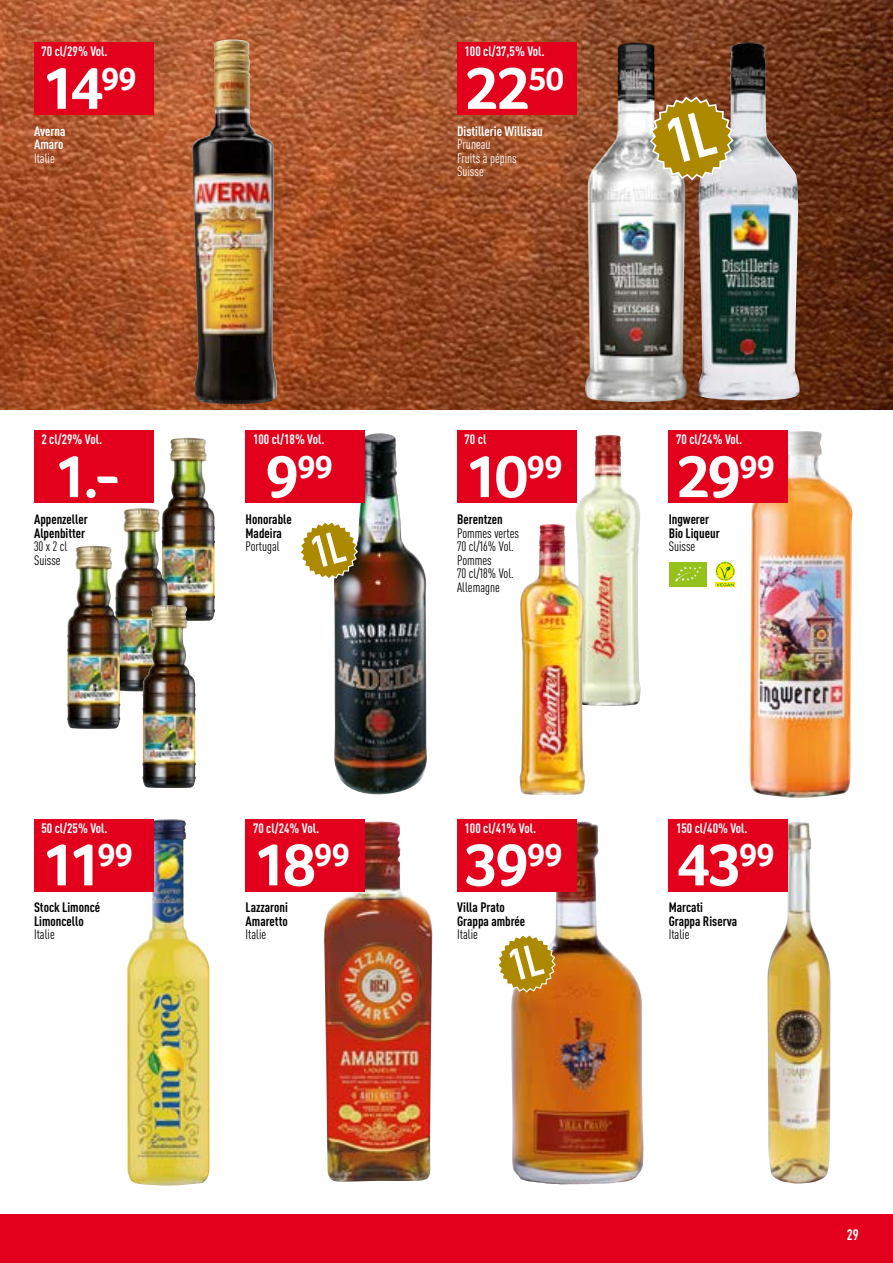
<style>
.page{position:relative;width:893px;height:1263px;background:#fff}
.page>*{position:absolute;margin:0;border:0;box-sizing:border-box;transform-origin:0 0}
.Preis_weiss{font:700 61.5px "Transgourmet";letter-spacing:-.055em;color:#fff}
.Preis_weiss-2{font:700 33.3px "Transgourmet";color:#fff}
.t1{font:700 condensed 15px "DINOT";color:#fff}
.Unit_weiss{font:700 condensed 13.5px/13.5px "DINOT";color:#fff}
.t2{font:700 condensed 13.5px/13.5px "DINOT";color:#000}
.t3{font:condensed 13.5px "DINOT";color:#000}
.t4{font:condensed 13.5px "DINOT";color:#fff}
.s1{font-size:61.5px}
</style>
<div class="page">
<img style="left:0;top:0;width:893px;height:409px">
<div style="left:0;top:1214px;width:893px;height:49px;background:#e3001d"></div>
<img style="left:192px;top:41px;width:81px;height:363px">
<img style="left:585px;top:43px;width:102px;height:360px">
<img style="left:698px;top:43px;width:101px;height:357px">
<img style="left:127px;top:819px;width:82px;height:366px">
<img style="left:323px;top:821px;width:109px;height:361px">
<img style="left:511px;top:821px;width:133px;height:363px">
<img style="left:767px;top:822px;width:64px;height:362px">
<img style="left:334px;top:433px;width:93px;height:362px">
<img style="left:575px;top:435px;width:66px;height:271px">
<img style="left:520px;top:524px;width:65px;height:271px">
<img style="left:749px;top:431px;width:104px;height:367px">
<img style="left:167px;top:438px;width:48px;height:183px">
<img style="left:120px;top:508px;width:48px;height:183px">
<img style="left:67px;top:546px;width:53px;height:183px">
<img style="left:142px;top:605px;width:54px;height:183px">
<div style="left:34px;top:43px;width:119px;height:72px;background:#e3001d"></div>
<div style="left:457px;top:43px;width:119px;height:72px;background:#e3001d"></div>
<div style="left:34px;top:819px;width:119px;height:72px;background:#e3001d"></div>
<div style="left:246px;top:819px;width:119px;height:72px;background:#e3001d"></div>
<div style="left:457px;top:819px;width:119px;height:72px;background:#e3001d"></div>
<div style="left:669px;top:819px;width:119px;height:72px;background:#e3001d"></div>
<div style="left:34px;top:431px;width:119px;height:72px;background:#e3001d"></div>
<div style="left:246px;top:431px;width:119px;height:72px;background:#e3001d"></div>
<div style="left:457px;top:431px;width:119px;height:72px;background:#e3001d"></div>
<div style="left:669px;top:431px;width:119px;height:72px;background:#e3001d"></div>
<div style="left:669px;top:562px;width:38px;height:25px;background:#94c11a"></div>
<svg style="left:675px;top:566px;width:26px;height:16px"></svg>
<svg style="left:715px;top:582px;width:20px;height:5px"></svg>
<svg style="left:715px;top:561px;width:20px;height:20px"></svg>
<svg style="left:716px;top:562px;width:18px;height:24px"></svg>
<svg style="left:649px;top:95px;width:86px;height:86px"></svg>
<svg style="left:499px;top:933px;width:58px;height:60px"></svg>
<svg style="left:301px;top:520px;width:58px;height:60px"></svg>
<p class="Unit_weiss" style="left:41px;top:44px;width:68px">70 cl/29% Vol.</p>
<p class="Unit_weiss" style="left:465px;top:44px;width:82px">100 cl/37,5% Vol.</p>
<p class="Preis_weiss" style="left:42px;top:52px;width:97px">14<sup>99</sup></p>
<p class="Preis_weiss" style="left:465px;top:52px;width:101px">22<sup>50</sup></p>
<p class="Unit_weiss" style="left:34px;top:124px;width:33px">Averna<br>Amaro</p>
<p class="t4" style="left:34px;top:150px;width:22px">Italie</p>
<p class="Unit_weiss" style="left:457px;top:124px;width:87px">Distillerie Willisau</p>
<p class="t4" style="left:457px;top:137px;width:35px">Pruneau</p>
<p class="t4" style="left:457px;top:150px;width:61px">Fruits à pépins</p>
<p class="t4" style="left:457px;top:164px;width:28px">Suisse</p>
<p class="Unit_weiss" style="left:41px;top:433px;width:62px">2 cl/29% Vol.</p>
<p class="Unit_weiss" style="left:253px;top:433px;width:73px">100 cl/18% Vol.</p>
<p class="Unit_weiss" style="left:465px;top:433px;width:23px">70 cl</p>
<p class="Unit_weiss" style="left:676px;top:433px;width:68px">70 cl/24% Vol.</p>
<p class="Preis_weiss" style="left:54px;top:440px;width:69px">1.-</p>
<p class="Preis_weiss-2" style="left:265px;top:447px;width:69px"><span class="s1">9</span>99</p>
<p class="Preis_weiss" style="left:465px;top:440px;width:99px">10<sup>99</sup></p>
<p class="Preis_weiss" style="left:676px;top:440px;width:100px">29<sup>99</sup></p>
<p class="t2" style="left:34px;top:512px;width:55px">Appenzeller<br>Alpenbitter</p>
<p class="t3" style="left:34px;top:538px;width:35px">30 x 2 cl</p>
<p class="t3" style="left:34px;top:552px;width:28px">Suisse</p>
<p class="t2" style="left:246px;top:512px;width:48px">Honorable<br>Madeira</p>
<p class="t3" style="left:246px;top:538px;width:36px">Portugal</p>
<p class="t2" style="left:457px;top:512px;width:47px">Berentzen</p>
<p class="t3" style="left:457px;top:525px;width:64px">Pommes vertes</p>
<p class="t3" style="left:457px;top:538px;width:58px">70 cl/16% Vol.</p>
<p class="t3" style="left:457px;top:552px;width:36px">Pommes</p>
<p class="t3" style="left:457px;top:565px;width:58px">70 cl/18% Vol.</p>
<p class="t3" style="left:457px;top:579px;width:44px">Allemagne</p>
<p class="t2" style="left:669px;top:512px;width:53px">Ingwerer<br>Bio Liqueur</p>
<p class="t3" style="left:669px;top:538px;width:28px">Suisse</p>
<p class="Unit_weiss" style="left:41px;top:821px;width:68px">50 cl/25% Vol.</p>
<p class="Unit_weiss" style="left:253px;top:821px;width:68px">70 cl/24% Vol.</p>
<p class="Unit_weiss" style="left:465px;top:821px;width:73px">100 cl/41% Vol.</p>
<p class="Unit_weiss" style="left:676px;top:821px;width:73px">150 cl/40% Vol.</p>
<p class="Preis_weiss" style="left:42px;top:828px;width:93px">11<sup>99</sup></p>
<p class="Preis_weiss" style="left:253px;top:828px;width:98px">18<sup>99</sup></p>
<p class="Preis_weiss" style="left:465px;top:828px;width:100px">39<sup>99</sup></p>
<p class="Preis_weiss" style="left:676px;top:828px;width:100px">43<sup>99</sup></p>
<p class="t2" style="left:34px;top:900px;width:68px">Stock Limoncé<br>Limoncello</p>
<p class="t3" style="left:34px;top:927px;width:22px">Italie</p>
<p class="t2" style="left:246px;top:900px;width:44px">Lazzaroni<br>Amaretto</p>
<p class="t3" style="left:246px;top:927px;width:22px">Italie</p>
<p class="t2" style="left:457px;top:900px;width:70px">Villa Prato<br>Grappa ambrée</p>
<p class="t3" style="left:457px;top:927px;width:22px">Italie</p>
<p class="t2" style="left:669px;top:900px;width:70px">Marcati<br>Grappa Riserva</p>
<p class="t3" style="left:669px;top:927px;width:22px">Italie</p>
<p class="t1" style="left:847px;top:1226px;width:14px">29</p>
</div>
